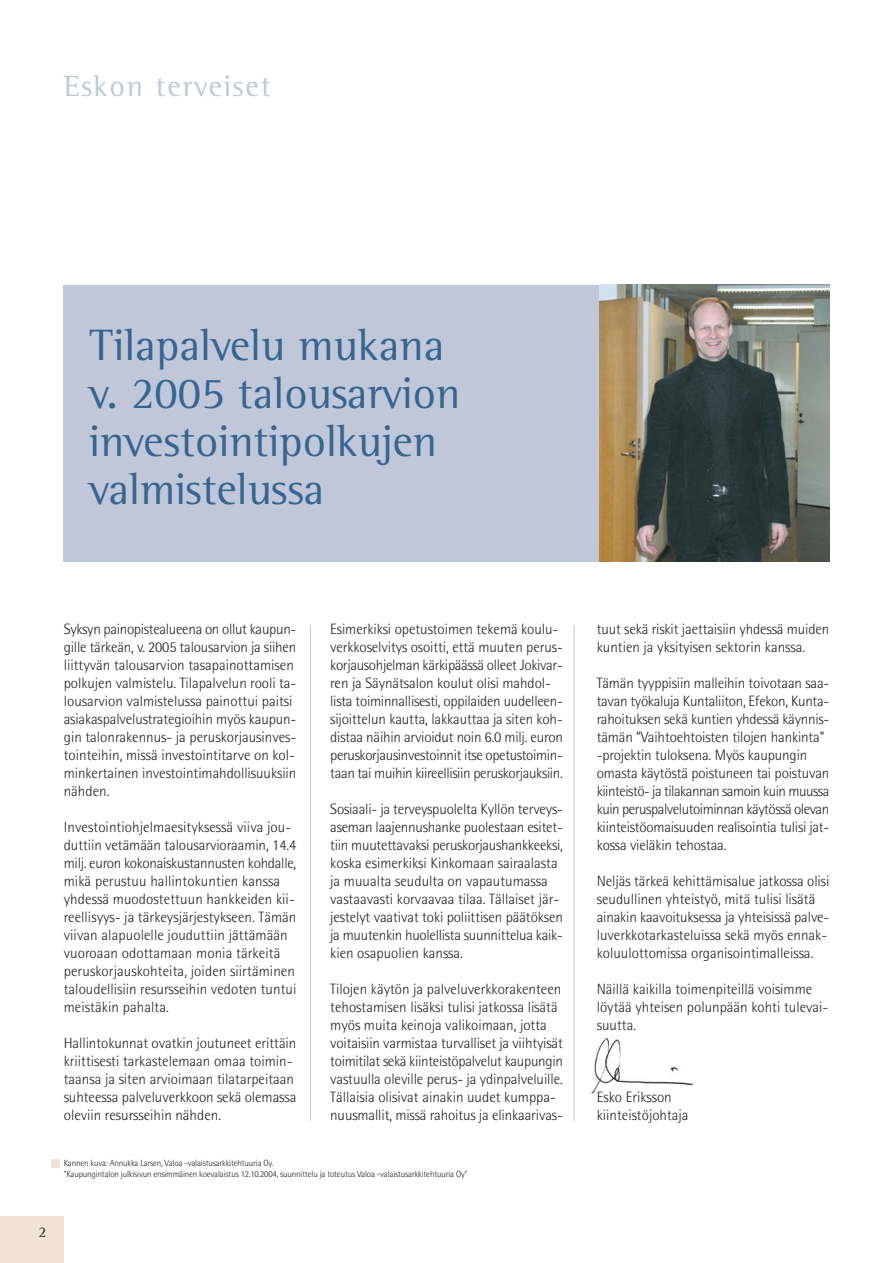
<style>
.page{position:relative;width:893px;height:1263px;background:#fff}
.page>*{position:absolute;margin:0;border:0;box-sizing:border-box;transform-origin:0 0}
.t1{font:45px/48px "Rotis Semi Serif";color:#366591}
.t2{font:30px "Rotis Semi Serif";letter-spacing:.065em;color:#bfc7d8}
.t3{font:300 15px/18px "Rotis Semi Sans";letter-spacing:-.005em;color:#231f20}
.t4{font:15px "Rotis Semi Serif";color:#231f20}
.t5{font:300 9px/10.8px "Rotis Semi Sans";letter-spacing:-.02em;color:#231f20}
</style>
<div class="page">
<div style="left:64px;top:285px;width:765px;height:276px;background:#bfc7d8"></div>
<img style="left:591px;top:1037px;width:102px;height:57px">
<div style="left:0;top:1216px;width:64px;height:47px;background:#f2e3d4"></div>
<img style="left:600px;top:285px;width:229px;height:276px">
<hr style="left:310px;top:625px;width:1px;height:496px;background:#bfc7d8">
<hr style="left:574px;top:625px;width:1px;height:496px;background:#bfc7d8">
<div style="left:51px;top:1159px;width:9px;height:8px;background:#f2e3d4"></div>
<h2 class="t2" style="left:64px;top:75px;width:208px">Eskon terveiset</h2>
<h1 class="t1" style="left:89px;top:325px;width:373px">Tilapalvelu mukana v. 2005 talousarvion investointipolkujen valmistelussa</h1>
<p class="t3" style="left:64px;top:621px;width:234px">Syksyn painopistealueena on ollut kaupun&shy;gille tärkeän, v. 2005 talousarvion ja siihen liittyvän talousarvion tasapainottamisen polkujen valmistelu. Tilapalvelun rooli ta&shy;lousarvion valmistelussa painottui paitsi asiakaspalvelustrategioihin myös kaupun&shy;gin talonrakennus- ja peruskorjausinves&shy;tointeihin, missä investointitarve on kol&shy;minkertainen investointimahdollisuuksiin nähden.</p>
<p class="t3" style="left:64px;top:819px;width:234px">Investointiohjelmaesityksessä viiva jou&shy;duttiin vetämään talousarvioraamin, 14.4 milj. euron kokonaiskustannusten kohdalle, mikä perustuu hallintokuntien kanssa yhdessä muodostettuun hankkeiden kii&shy;reellisyys- ja tärkeysjärjestykseen. Tämän viivan alapuolelle jouduttiin jättämään vuoroaan odottamaan monia tärkeitä peruskorjauskohteita, joiden siirtäminen taloudellisiin resursseihin vedoten tuntui meistäkin pahalta.</p>
<p class="t3" style="left:64px;top:1035px;width:234px">Hallintokunnat ovatkin joutuneet erittäin kriittisesti tarkastelemaan omaa toimin&shy;taansa ja siten arvioimaan tilatarpeitaan suhteessa palveluverkkoon sekä olemassa oleviin resursseihin nähden.</p>
<p class="t3" style="left:330px;top:621px;width:234px">Esimerkiksi opetustoimen tekemä koulu&shy;verkkoselvitys osoitti, että muuten perus&shy;korjausohjelman kärkipäässä olleet Jokivar&shy;ren ja Säynätsalon koulut olisi mahdol&shy;lista toiminnallisesti, oppilaiden uudelleen&shy;sijoittelun kautta, lakkauttaa ja siten koh&shy;distaa näihin arvioidut noin 6.0 milj. euron peruskorjausinvestoinnit itse opetustoimin&shy;taan tai muihin kiireellisiin peruskorjauksiin.</p>
<p class="t3" style="left:330px;top:801px;width:234px">Sosiaali- ja terveyspuolelta Kyllön terveys&shy;aseman laajennushanke puolestaan esitet&shy;tiin muutettavaksi peruskorjaushankkeeksi, koska esimerkiksi Kinkomaan sairaalasta ja muualta seudulta on vapautumassa vastaavasti korvaavaa tilaa. Tällaiset jär&shy;jestelyt vaativat toki poliittisen päätöksen ja muutenkin huolellista suunnittelua kaik&shy;kien osapuolien kanssa.</p>
<p class="t3" style="left:330px;top:981px;width:234px">Tilojen käytön ja palveluverkkorakenteen tehostamisen lisäksi tulisi jatkossa lisätä myös muita keinoja valikoimaan, jotta voitaisiin varmistaa turvalliset ja viihtyisät toimitilat sekä kiinteistöpalvelut kaupungin vastuulla oleville perus- ja ydinpalveluille.<br>Tällaisia olisivat ainakin uudet kumppa&shy;nuusmallit, missä rahoitus ja elinkaarivas-</p>
<p class="t5" style="left:64px;top:1158px;width:405px">Kannen kuva: Annukka Larsen, Valoa -valaistusarkkitehtuuria Oy.<br>"Kaupungintalon julkisivun ensimmäinen koevalaistus 12.10.2004, suunnittelu ja toteutus Valoa -valaistusarkkitehtuuria Oy"</p>
<p class="t4" style="left:39px;top:1226px;width:9px">2</p>
<p class="t3" style="left:597px;top:621px;width:234px">tuut sekä riskit jaettaisiin yhdessä muiden kuntien ja yksityisen sektorin kanssa.</p>
<p class="t3" style="left:597px;top:675px;width:234px">Tämän tyyppisiin malleihin toivotaan saa&shy;tavan työkaluja Kuntaliiton, Efekon, Kunta&shy;rahoituksen sekä kuntien yhdessä käynnis&shy;tämän ”Vaihtoehtoisten tilojen hankinta” -projektin tuloksena. Myös kaupungin omasta käytöstä poistuneen tai poistuvan kiinteistö- ja tilakannan samoin kuin muussa kuin peruspalvelutoiminnan käytössä olevan kiinteistöomaisuuden realisointia tulisi jat&shy;kossa vieläkin tehostaa.</p>
<p class="t3" style="left:597px;top:873px;width:234px">Neljäs tärkeä kehittämisalue jatkossa olisi seudullinen yhteistyö, mitä tulisi lisätä ainakin kaavoituksessa ja yhteisissä palve&shy;luverkkotarkasteluissa sekä myös ennak&shy;koluulottomissa organisointimalleissa.</p>
<p class="t3" style="left:597px;top:981px;width:233px">Näillä kaikilla toimenpiteillä voisimme löytää yhteisen polunpään kohti tulevai&shy;suutta.</p>
<p class="t3" style="left:597px;top:1089px;width:93px">Esko Eriksson kiinteistöjohtaja</p>
</div>
